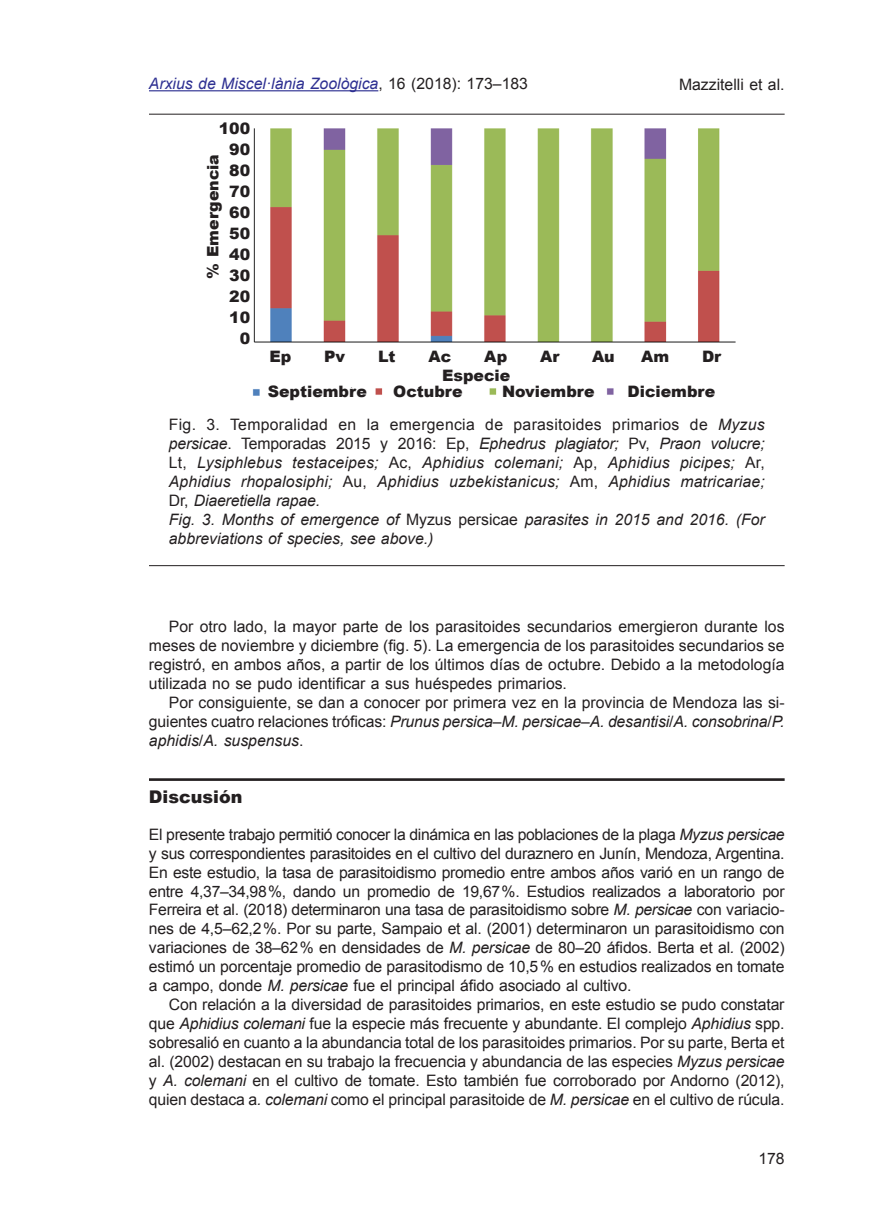
<style>
.page{position:relative;width:874px;height:1221px;background:#fff}
.page>*{position:absolute;margin:0;border:0;box-sizing:border-box;transform-origin:0 0}
.Subtítol_1{font:900 17.5px "Arial";color:#231f20}
.Normal_ang{font:15.75px/18.9px "Arial";letter-spacing:-.005em;color:#231f20;text-align:justify}
.Normal_1º_ang{font:15.75px/18.9px "Arial";letter-spacing:-.01em;color:#231f20;text-align:justify}
.Peu_1_ang{font:italic 15.75px/18.9px "Arial";letter-spacing:.01em;color:#231f20;text-align:justify}
.Normal_ult_ang{font:15.75px/18.9px "Arial";color:#231f20;text-align:justify}
.Peu_2_esp{font:italic 15.75px/18.9px "Arial";color:#231f20}
.Normal_ang-2{font:900 15.75px "Arial";color:#231f20}
.t1{font:italic 15.75px "Arial";color:#2e3092}
.Autor_en_títol{font:900 15.75px "Arial";color:#231f20}
.s1{font-style:normal;color:#231f20}
.s2{font-style:normal}
.s3{font-style:italic}
</style>
<div class="page">
<hr style="left:149px;top:90px;width:229px;height:1px;background:#2e3092">
<hr style="left:149px;top:778px;width:635px;height:2px;background:#231f20">
<img style="left:181px;top:113px;width:580px;height:283px">
<hr style="left:149px;top:114px;width:635px;height:1px;background:#231f20">
<hr style="left:149px;top:565px;width:635px;height:1px;background:#231f20">
<p class="t1" style="left:149px;top:73px;width:380px">Arxius de Miscel·lània Zoològica<span class="s1">, 16 (2018): 173–183</span></p>
<p class="Normal_1º_ang" style="left:678px;top:75px;width:107px">Mazzitelli et al.</p>
<p class="Normal_ang-2" style="left:219px;top:117px;width:33px">100</p>
<p class="Normal_ang-2" style="left:229px;top:138px;width:23px">90</p>
<p class="Normal_ang-2" style="left:229px;top:159px;width:23px">80</p>
<p class="Normal_ang-2" style="left:229px;top:180px;width:23px">70</p>
<p class="Normal_ang-2" style="left:229px;top:201px;width:23px">60</p>
<p class="Normal_ang-2" style="left:229px;top:222px;width:23px">50</p>
<p class="Normal_ang-2" style="left:229px;top:243px;width:23px">40</p>
<p class="Normal_ang-2" style="left:229px;top:264px;width:23px">30</p>
<p class="Normal_ang-2" style="left:229px;top:285px;width:23px">20</p>
<p class="Normal_ang-2" style="left:229px;top:306px;width:23px">10</p>
<p class="Normal_ang-2" style="left:240px;top:327px;width:12px">0</p>
<p class="Normal_ang-2" style="left:201px;top:279px;width:127px;rotate:-90deg">% Emergencia</p>
<p class="Autor_en_títol" style="left:269px;top:345px;width:23px">Ep</p>
<p class="Autor_en_títol" style="left:324px;top:345px;width:22px">Pv</p>
<p class="Autor_en_títol" style="left:378px;top:345px;width:19px">Lt</p>
<p class="Autor_en_títol" style="left:428px;top:345px;width:24px">Ac</p>
<p class="Autor_en_títol" style="left:484px;top:345px;width:25px">Ap</p>
<p class="Autor_en_títol" style="left:540px;top:345px;width:21px">Ar</p>
<p class="Autor_en_títol" style="left:592px;top:345px;width:24px">Au</p>
<p class="Autor_en_títol" style="left:640px;top:345px;width:30px">Am</p>
<p class="Autor_en_títol" style="left:701px;top:345px;width:21px">Dr</p>
<p class="Autor_en_títol" style="left:442px;top:364px;width:70px">Especie</p>
<p class="Normal_ang-2" style="left:267px;top:379px;width:101px">Septiembre</p>
<p class="Normal_ang-2" style="left:393px;top:379px;width:71px">Octubre</p>
<p class="Normal_ang-2" style="left:502px;top:379px;width:94px">Noviembre</p>
<p class="Normal_ang-2" style="left:627px;top:379px;width:89px">Diciembre</p>
<p class="Peu_1_ang" style="left:169px;top:415px;width:597px"><span class="s2">Fig. 3. Temporalidad en la emergencia de parasitoides primarios de</span> Myzus persicae<span class="s2">. Temporadas 2015 y 2016: Ep,</span> Ephedrus plagiator; <span class="s2">Pv,</span> Praon volucre; <span class="s2">Lt,</span> Lysiphlebus testaceipes; <span class="s2">Ac,</span> Aphidius colemani; <span class="s2">Ap,</span> Aphidius picipes; <span class="s2">Ar, </span>Aphidius rhopalosiphi; <span class="s2">Au,</span> Aphidius uzbekistanicus; <span class="s2">Am,</span> Aphidius matricariae; <span class="s2">Dr,</span> Diaeretiella rapae.</p>
<p class="Peu_2_esp" style="left:169px;top:510px;width:597px">Fig. 3. Months of emergence of <span class="s2">Myzus persicae</span> parasites in 2015 and 2016. (For abbreviations of species, see above.)</p>
<p class="Normal_ang" style="left:149px;top:617px;width:636px;text-indent:20px">Por otro lado, la mayor parte de los parasitoides secundarios emergieron durante los meses de noviembre y diciembre (fig. 5). La emergencia de los parasitoides secundarios se registró, en ambos años, a partir de los últimos días de octubre. Debido a la metodología utilizada no se pudo identificar a sus huéspedes primarios.</p>
<p class="Normal_ult_ang" style="left:149px;top:693px;width:636px;text-indent:20px">Por consiguiente, se dan a conocer por primera vez en la provincia de Mendoza las si&shy;guientes cuatro relaciones tróficas: <span class="s3">Prunus persica</span>–<span class="s3">M. persicae</span>–<span class="s3">A. desantisi</span>/<span class="s3">A. consobrina</span>/<span class="s3">P. aphidis</span>/<span class="s3">A. suspensus</span>.</p>
<p class="Subtítol_1" style="left:149px;top:784px;width:95px">Discusión</p>
<p class="Normal_1º_ang" style="left:149px;top:825px;width:636px">El presente trabajo permitió conocer la dinámica en las poblaciones de la plaga <span class="s3">Myzus persicae </span>y sus correspondientes parasitoides en el cultivo del duraznero en Junín, Mendoza, Argentina.<br>En este estudio, la tasa de parasitoidismo promedio entre ambos años varió en un rango de entre 4,37–34,98%, dando un promedio de 19,67%. Estudios realizados a laboratorio por Ferreira et al. (2018) determinaron una tasa de parasitoidismo sobre <span class="s3">M. persicae</span> con variacio&shy;nes de 4,5–62,2%. Por su parte, Sampaio et al. (2001) determinaron un parasitoidismo con variaciones de 38–62% en densidades de <span class="s3">M. persicae</span> de 80–20 áfidos. Berta et al<span class="s3">.</span> (2002) estimó un porcentaje promedio de parasitodismo de 10,5% en estudios realizados en tomate a campo, donde <span class="s3">M. persicae</span> fue el principal áfido asociado al cultivo.</p>
<p class="Normal_ang" style="left:149px;top:995px;width:636px;text-indent:20px">Con relación a la diversidad de parasitoides primarios, en este estudio se pudo constatar que <span class="s3">Aphidius colemani</span> fue la especie más frecuente y abundante. El complejo <span class="s3">Aphidius</span> spp. sobresalió en cuanto a la abundancia total de los parasitoides primarios. Por su parte, Berta et al. (2002) destacan en su trabajo la frecuencia y abundancia de las especies <span class="s3">Myzus persicae </span>y <span class="s3">A. colemani</span> en el cultivo de tomate. Esto también fue corroborado por Andorno (2012), quien destaca a<span class="s3">. colemani</span> como el principal parasitoide de <span class="s3">M. persicae</span> en el cultivo de rúcula.</p>
<p class="Normal_1º_ang" style="left:758px;top:1148px;width:28px">178</p>
</div>
